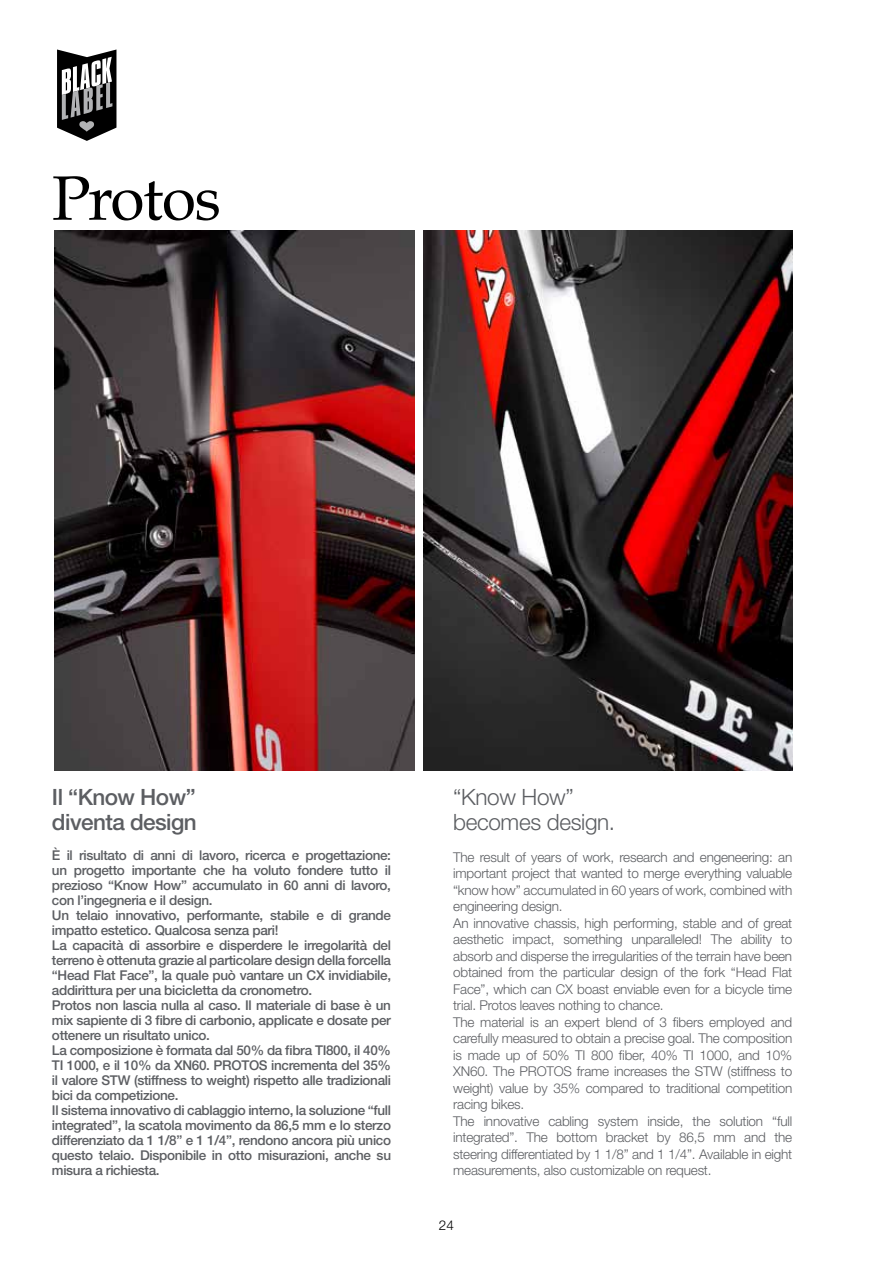
<style>
.page{position:relative;width:893px;height:1263px;background:#fff}
.page>*{position:absolute;margin:0;border:0;box-sizing:border-box;transform-origin:0 0}
.t1{font:62.55px "Book Antiqua";letter-spacing:-.025em;color:#000}
.t2{font:500 22.5px/25.5px "Helvetica Neue LT Std";letter-spacing:-.025em;color:#5c5e62}
.t3{font:300 22.5px/25.5px "Helvetica Neue LT Std";letter-spacing:-.015em;color:#5c5e62}
.t4{font:500 13.5px/15px "Helvetica Neue LT Std";letter-spacing:-.025em;color:#5c5e62}
.t5{font:300 13.5px/16.5px "Helvetica Neue LT Std";letter-spacing:-.015em;color:#5c5e62}
.t6{font:300 13.5px "Helvetica Neue LT Std";color:#000}
</style>
<div class="page">
<img style="left:423px;top:230px;width:369px;height:540px">
<img style="left:55px;top:230px;width:360px;height:540px">
<svg style="left:57px;top:49px;width:60px;height:92px"></svg>
<hr style="left:892px;top:0;width:1px;height:1263px;background:#000">
<h1 class="t1" style="left:52px;top:160px;width:170px">Protos</h1>
<h2 class="t2" style="left:52px;top:784px;width:146px">Il “Know How” diventa design</h2>
<p class="t4" style="left:52px;top:848px;width:341px">è il risultato di anni di lavoro, ricerca e progettazione: un progetto importante che ha voluto fondere tutto il prezioso “Know How” accumulato in 60 anni di lavoro, con l’ingegneria e il design.<br>Un telaio innovativo, performante, stabile e di grande impatto estetico. Qualcosa senza pari!<br>La capacità di assorbire e disperdere le irregolarità del terreno è ottenuta grazie al particolare design della forcella “Head Flat Face”, la quale può vantare un CX invidiabile, addirittura per una bicicletta da cronometro.<br>Protos non lascia nulla al caso. Il materiale di base è un mix sapiente di 3 fibre di carbonio, applicate e dosate per ottenere un risultato unico.<br>La composizione è formata dal 50% da fibra TI800, il 40% TI 1000, e il 10% da XN60. PROTOS incrementa del 35% il valore STW (stiffness to weight) rispetto alle tradizionali bici da competizione.<br>Il sistema innovativo di cablaggio interno, la soluzione “full integrated”, la scatola movimento da 86,5 mm e lo sterzo differenziato da 1 1/8” e 1 1/4”, rendono ancora più unico questo telaio. Disponibile in otto misurazioni, anche su misura a richiesta.</p>
<h2 class="t3" style="left:453px;top:784px;width:163px">“Know How” becomes design.</h2>
<p class="t5" style="left:453px;top:848px;width:341px">The result of years of work, research and engeneering: an important project that wanted to merge everything valuable “know how” accumulated in 60 years of work, combined with engineering design.<br>An innovative chassis, high performing, stable and of great aesthetic impact, something unparalleled! The ability to absorb and disperse the irregularities of the terrain have been obtained from the particular design of the fork “Head Flat Face”, which can CX boast enviable even for a bicycle time trial. Protos leaves nothing to chance.<br>The material is an expert blend of 3 fibers employed and carefully measured to obtain a precise goal. The composition is made up of 50% TI 800 fiber, 40% TI 1000, and 10% XN60. The PROTOS frame increases the STW (stiffness to weight) value by 35% compared to traditional competition racing bikes.<br>The innovative cabling system inside, the solution “full integrated”. The bottom bracket by 86,5 mm and the steering differentiated by 1 1/8” and 1 1/4”. Available in eight measurements, also customizable on request.</p>
<p class="t6" style="left:439px;top:1217px;width:17px">24</p>
</div>
